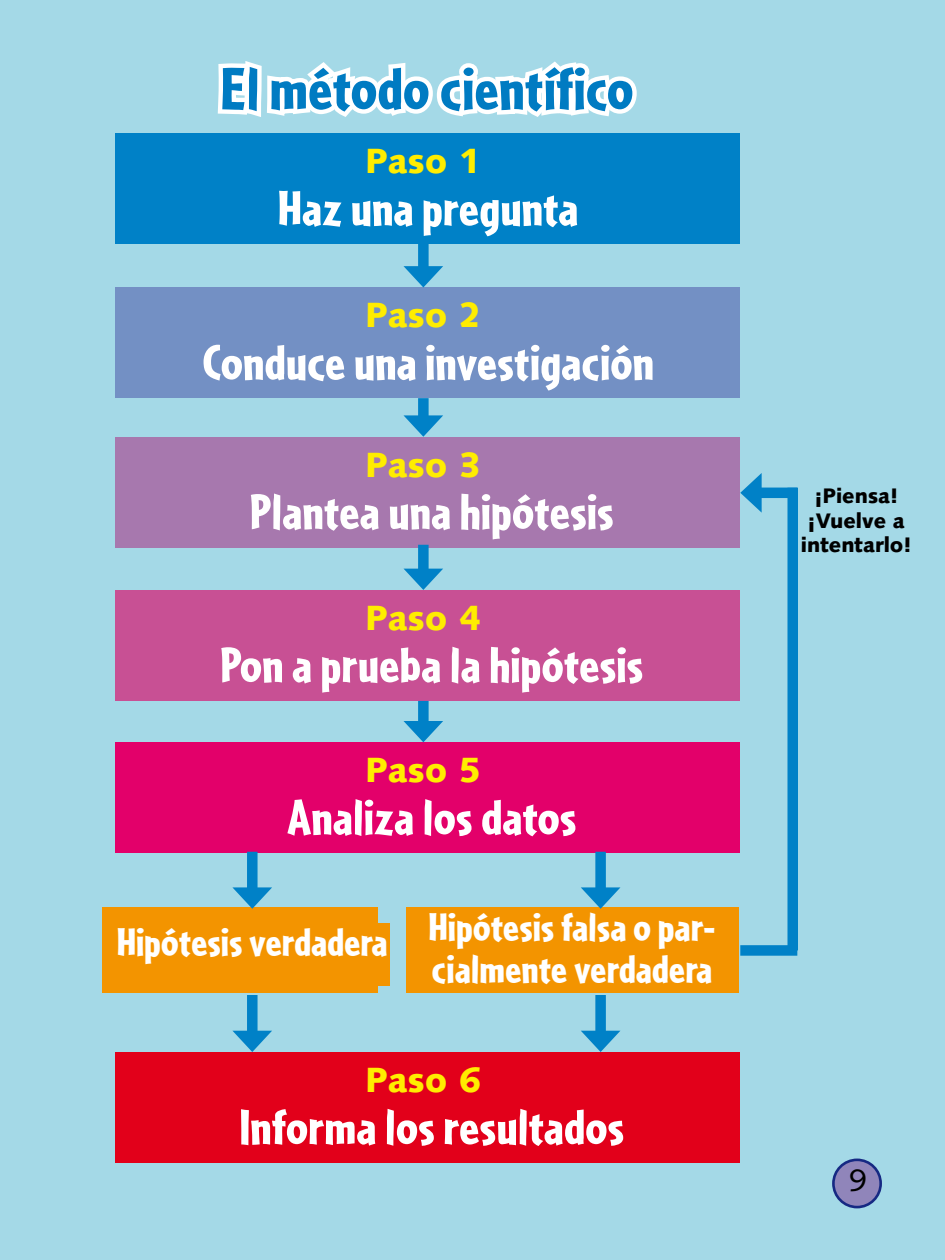
<style>
.page{position:relative;width:945px;height:1260px;background:#a4d9e7}
.page>*{position:absolute;margin:0;border:0;box-sizing:border-box;transform-origin:0 0}
.t1{font:900 63px "Cafeteria";letter-spacing:.01em;color:#007bc2}
.t2{font:900 52.5px "Cafeteria";letter-spacing:.01em;color:#fff}
.t3{font:900 42px/42px "Cafeteria";letter-spacing:.01em;color:#fff}
.t4{font:900 35px "Syntax";color:#ffed00}
.t5{font:31.5px "Syntax";color:#000}
.t6{font:900 21px/24.5px "Syntax";color:#000;text-align:center}
</style>
<div class="page">
<div style="left:788px;top:488px;width:10px;height:462px;background:#0081c7"></div>
<div style="left:115px;top:133px;width:625px;height:111px;background:#0081c7"></div>
<div style="left:115px;top:287px;width:625px;height:111px;background:#7390c4"></div>
<div style="left:115px;top:437px;width:625px;height:111px;background:#a778ae"></div>
<div style="left:115px;top:590px;width:625px;height:111px;background:#c85094"></div>
<div style="left:115px;top:742px;width:625px;height:111px;background:#e3006a"></div>
<div style="left:102px;top:908px;width:276px;height:85px;background:#f39400"></div>
<div style="left:115px;top:1052px;width:625px;height:111px;background:#e2001a"></div>
<div style="left:406px;top:908px;width:332px;height:85px;background:#f39400"></div>
<svg style="left:214px;top:61px;width:427px;height:991px"></svg>
<div style="left:753px;top:488px;width:44px;height:10px;background:#0081c7"></div>
<svg style="left:740px;top:473px;width:22px;height:40px"></svg>
<div style="left:740px;top:945px;width:57px;height:11px;background:#0081c7"></div>
<div style="left:833px;top:1160px;width:48px;height:47px;background:#9085ba;border-radius:50%"></div>
<div style="left:832px;top:1159px;width:50px;height:49px;border:3px solid #162983;border-radius:50%"></div>
<p class="t1" style="left:221px;top:53px;width:414px">El método científico</p>
<p class="t4" style="left:365px;top:140px;width:118px">Paso 1</p>
<p class="t2" style="left:278px;top:178px;width:302px">Haz una pregunta</p>
<p class="t4" style="left:365px;top:295px;width:118px">Paso 2</p>
<p class="t2" style="left:202px;top:332px;width:453px">Conduce una investigación</p>
<p class="t4" style="left:365px;top:444px;width:118px">Paso 3</p>
<p class="t2" style="left:250px;top:482px;width:365px">Plantea una hipótesis</p>
<p class="t4" style="left:365px;top:597px;width:118px">Paso 4</p>
<p class="t2" style="left:221px;top:635px;width:424px">Pon a prueba la hipótesis</p>
<p class="t4" style="left:365px;top:749px;width:118px">Paso 5</p>
<p class="t2" style="left:287px;top:787px;width:290px">Analiza los datos</p>
<p class="t3" style="left:117px;top:921px;width:272px">Hipótesis verdadera</p>
<p class="t3" style="left:429px;top:905px;width:288px">Hipótesis falsa o par&shy;cialmente verdadera</p>
<p class="t4" style="left:365px;top:1059px;width:118px">Paso 6</p>
<p class="t2" style="left:240px;top:1097px;width:386px">Informa los resultados</p>
<p class="t6" style="left:814px;top:484px;width:85px">¡Piensa!</p>
<p class="t6" style="left:801px;top:508px;width:112px">¡Vuelve a intentarlo!</p>
<p class="t5" style="left:849px;top:1162px;width:19px">9</p>
</div>
